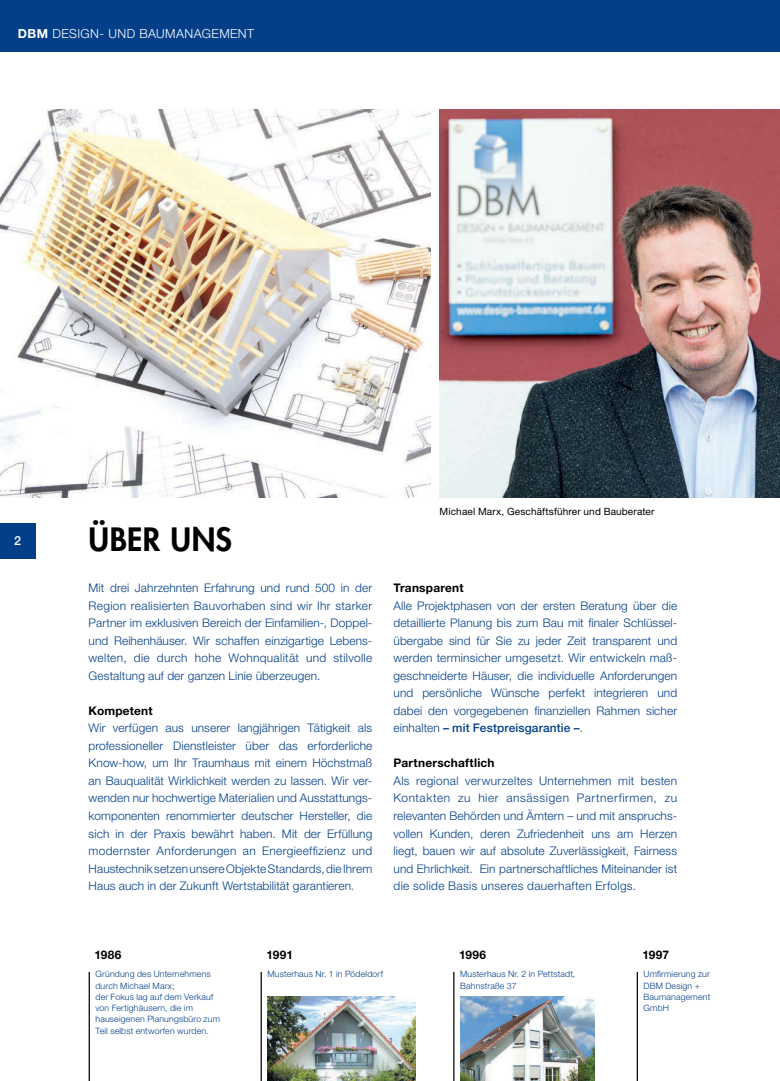
<style>
.page{position:relative;width:780px;height:1081px;background:#fff}
.page>*{position:absolute;margin:0;border:0;box-sizing:border-box;transform-origin:0 0}
.t1{font:800 31.25px "Futura Std";letter-spacing:.01em;color:#000}
.t2{font:300 12.5px "Helvetica Neue LT Std";letter-spacing:.035em;color:#fff}
.t3{font:500 12.5px "Helvetica Neue LT Std";color:#fff}
.t4{font:300 11.88px/17.5px "Helvetica Neue LT Std";letter-spacing:.01em;color:#023f88;text-align:justify}
.t5{font:700 11.88px "Helvetica Neue LT Std";letter-spacing:.02em;color:#000}
.t6{font:10px "Helvetica Neue LT Std";letter-spacing:.015em;color:#000}
.t7{font:300 8.75px/11.2px "Helvetica Neue LT Std";letter-spacing:.02em;color:#023f88}
.s1{font-weight:700}
.s2{font-weight:500}
</style>
<div class="page">
<div style="left:0;top:0;width:780px;height:51px;background:#023f88"></div>
<div style="left:0;top:523px;width:35px;height:35px;background:#023f88"></div>
<hr style="left:89px;top:972px;width:1px;height:109px;background:#000">
<hr style="left:636px;top:972px;width:2px;height:109px;background:#000">
<hr style="left:260px;top:972px;width:2px;height:109px;background:#000">
<img style="left:267px;top:997px;width:149px;height:84px">
<hr style="left:453px;top:972px;width:1px;height:109px;background:#000">
<img style="left:460px;top:997px;width:134px;height:84px">
<img style="left:0;top:110px;width:431px;height:388px">
<img style="left:439px;top:110px;width:341px;height:388px">
<p class="t2" style="left:18px;top:26px;width:238px"><span class="s1">DBM</span> DESIGN- UND BAUMANAGEMENT</p>
<p class="t3" style="left:14px;top:533px;width:8px">2</p>
<h1 class="t1" style="left:89px;top:520px;width:145px">ÜBER UNS</h1>
<p class="t4" style="left:89px;top:579px;width:285px">Mit drei Jahrzehnten Erfahrung und rund 500 in der Region realisierten Bauvorhaben sind wir Ihr starker Partner im exklusiven Bereich der Einfamilien-, Doppel&shy;und Reihenhäuser. Wir schaffen einzigartige Lebens&shy;welten, die durch hohe Wohnqualität und stilvolle Gestaltung auf der ganzen Linie überzeugen.</p>
<p class="t5" style="left:89px;top:703px;width:65px">Kompetent</p>
<p class="t4" style="left:89px;top:719px;width:285px">Wir verfügen aus unserer langjährigen Tätigkeit als professioneller Dienstleister über das erforderliche Know-how, um Ihr Traumhaus mit einem Höchstmaß an Bauqualität Wirklichkeit werden zu lassen. Wir ver&shy;wenden nur hochwertige Materialien und Ausstattungs&shy;komponenten renommierter deutscher Hersteller, die sich in der Praxis bewährt haben. Mit der Erfüllung modernster Anforderungen an Energieeffizienz und Haustechnik setzen unsere Objekte Standards, die Ihrem Haus auch in der Zukunft Wertstabilität garantieren.</p>
<p class="t6" style="left:439px;top:505px;width:216px">Michael Marx, Geschäftsführer und Bauberater</p>
<p class="t5" style="left:393px;top:581px;width:72px">Transparent</p>
<p class="t4" style="left:393px;top:597px;width:285px">Alle Projektphasen von der ersten Beratung über die detaillierte Planung bis zum Bau mit finaler Schlüssel&shy;übergabe sind für Sie zu jeder Zeit transparent und werden terminsicher umgesetzt. Wir entwickeln maß&shy;geschneiderte Häuser, die individuelle Anforderungen und persönliche Wünsche perfekt integrieren und dabei den vorgegebenen finanziellen Rahmen sicher einhalten <span class="s2">– mit Festpreisgarantie –</span>.</p>
<p class="t5" style="left:393px;top:756px;width:103px">Partnerschaftlich</p>
<p class="t4" style="left:393px;top:772px;width:285px">Als regional verwurzeltes Unternehmen mit besten Kontakten zu hier ansässigen Partnerfirmen, zu relevanten Behörden und Ämtern – und mit anspruchs&shy;vollen Kunden, deren Zufriedenheit uns am Herzen liegt, bauen wir auf absolute Zuverlässigkeit, Fairness und Ehrlichkeit. Ein partnerschaftliches Miteinander ist die solide Basis unseres dauerhaften Erfolgs.</p>
<p class="t5" style="left:95px;top:947px;width:28px">1986</p>
<p class="t7" style="left:95px;top:968px;width:126px">Gründung des Unternehmens durch Michael Marx;<br>der Fokus lag auf dem Verkauf von Fertighäusern, die im hauseigenen Planungsbüro zum<br>Teil selbst entworfen wurden.</p>
<p class="t5" style="left:266px;top:947px;width:28px">1991</p>
<p class="t7" style="left:267px;top:968px;width:117px">Musterhaus Nr. 1 in Pödeldorf</p>
<p class="t5" style="left:459px;top:947px;width:28px">1996</p>
<p class="t7" style="left:460px;top:968px;width:117px">Musterhaus Nr. 2 in Pettstadt,<br>Bahnstraße 37</p>
<p class="t5" style="left:642px;top:947px;width:28px">1997</p>
<p class="t7" style="left:643px;top:968px;width:68px">Umfirmierung zur<br>DBM Design +<br>Baumanagement<br>GmbH</p>
</div>
